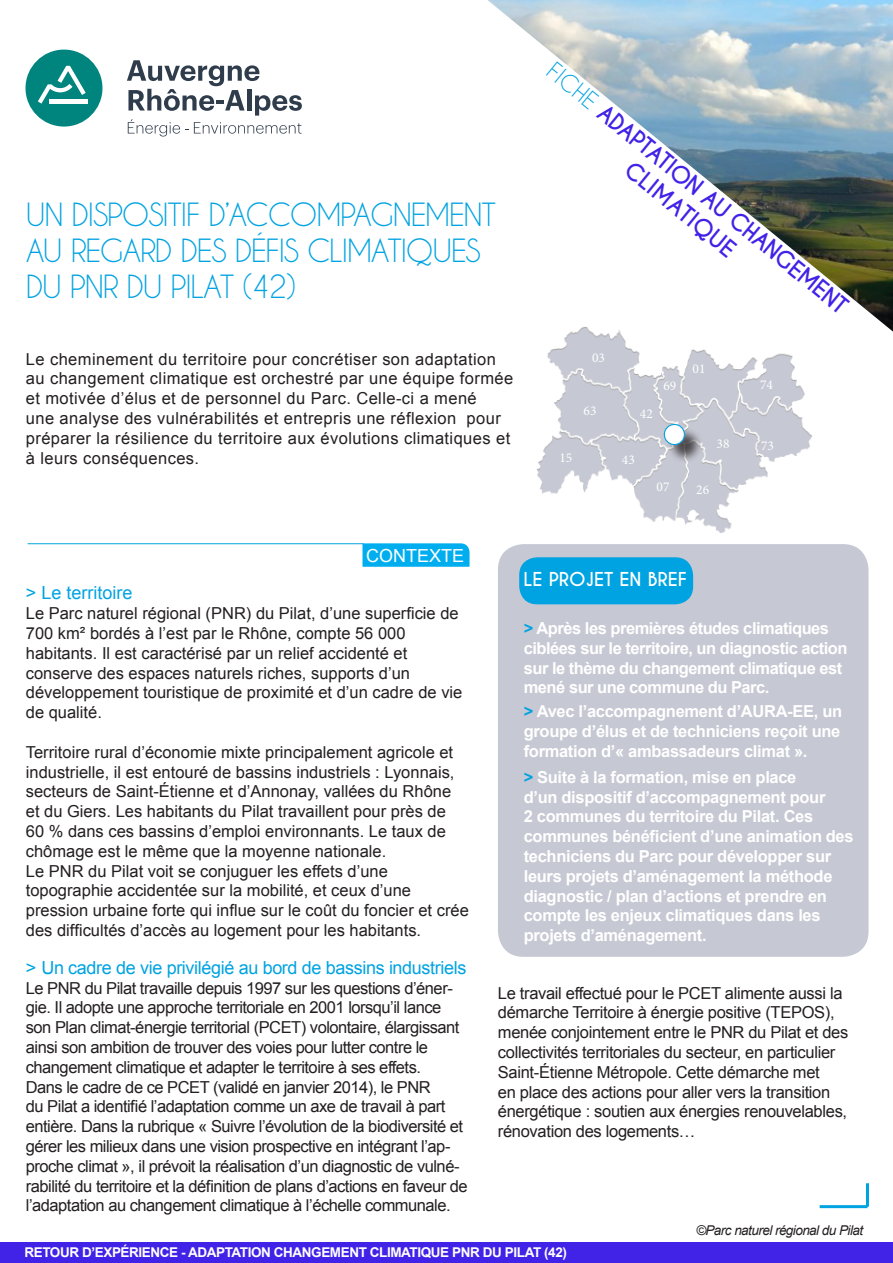
<style>
.page{position:relative;width:893px;height:1263px;background:#fff}
.page>*{position:absolute;margin:0;border:0;box-sizing:border-box;transform-origin:0 0}
.t1{font:30px "Caviar Dreams";letter-spacing:-.04em;color:#00a3e1}
.t2{font:700 22.5px "Caviar Dreams";color:#4122e7}
.t3{font:18px "Arial";letter-spacing:-.02em;color:#00a3e1}
.t4{font:700 18px "Caviar Dreams";color:#fff}
.t5{font:18px "Arial";color:#00a3e1}
.t6{font:18px "Arial";color:#fff}
.t7{font:16.5px/19.8px "Arial";color:#231f20}
.t8{font:16.5px/19.8px "Arial";letter-spacing:-.03em;color:#231f20}
.t9{font:700 16.5px/19.8px "Arial";letter-spacing:-.02em;color:#fff}
.t10{font:16.5px/19.8px "Arial";letter-spacing:-.02em;color:#231f20}
.t11{font:16.5px/19.8px "Arial";letter-spacing:.025em;color:#231f20}
.Style_de_paragraphe{font:700 13.5px "Arial";letter-spacing:-.03em;color:#fff}
.t12{font:italic 13.5px "Arial";letter-spacing:-.04em;color:#231f20}
.t13{font:13.5px "Minion Pro";color:#fff}
.s1{font-weight:400;color:#00a3e1}
.s2{color:#00a3e1}
</style>
<div class="page">
<div style="left:0;top:1242px;width:893px;height:21px;background:#4122e7"></div>
<img style="left:537px;top:379px;width:275px;height:154px">
<div style="left:667px;top:427px;width:36px;height:36px;background:#231f20;opacity:.75"></div>
<div style="left:664px;top:424px;width:20px;height:20px;background:#fff;border-radius:50%"></div>
<div style="left:664px;top:424px;width:21px;height:21px;border:1px solid #00a3e1;border-radius:50%"></div>
<img style="left:488px;top:0;width:405px;height:332px">
<div style="left:26px;top:50px;width:76px;height:77px;background:#00857e;border-radius:50%"></div>
<div style="left:49px;top:99px;width:39px;height:5px;background:#fff"></div>
<svg style="left:38px;top:66px;width:48px;height:38px"></svg>
<svg style="left:127px;top:60px;width:175px;height:77px"></svg>
<svg style="left:488px;top:31px;width:399px;height:348px"></svg>
<div style="left:498px;top:544px;width:370px;height:413px;background:#c6c8d3;border-radius:26px"></div>
<div style="left:519px;top:557px;width:174px;height:47px;background:#00a3e1;border-radius:18px"></div>
<svg style="left:362px;top:543px;width:108px;height:24px;background:#0ab1ef"></svg>
<hr style="left:28px;top:543px;width:336px;height:1px;background:#00a3e1">
<hr style="left:820px;top:1205px;width:47px;height:3px;background:#00a3e1">
<hr style="left:866px;top:1183px;width:3px;height:23px;background:#00a3e1">
<p class="t1" style="left:26px;top:196px;width:472px">UN DISPOSITIF D’ACCOMPAGNEMENT</p>
<p class="t1" style="left:26px;top:232px;width:456px">AU REGARD DES DÉFIS CLIMATIQUES</p>
<p class="t1" style="left:26px;top:268px;width:272px">DU PNR DU PILAT (42)</p>
<p class="t11" style="left:26px;top:349px;width:489px">Le cheminement du territoire pour concrétiser son adaptation au changement climatique est orchestré par une équipe formée et motivée d’élus et de personnel du Parc. Celle-ci a mené<br>une analyse des vulnérabilités et entrepris une réflexion pour préparer la résilience du territoire aux évolutions climatiques et à leurs conséquences.</p>
<p class="t6" style="left:366px;top:543px;width:100px">CONTEXTE</p>
<p class="t2" style="left:558px;top:58px;width:382px;rotate:39deg"><span class="s1">FICHE</span> ADAPTATION AU CHANGEMENT</p>
<p class="t2" style="left:636px;top:156px;width:137px;rotate:39deg">CLIMATIQUE</p>
<p class="t13" style="left:592px;top:349px;width:14px">03</p>
<p class="t13" style="left:584px;top:401px;width:14px">63</p>
<p class="t13" style="left:640px;top:404px;width:14px">42</p>
<p class="t13" style="left:663px;top:376px;width:14px">69</p>
<p class="t13" style="left:693px;top:359px;width:14px">01</p>
<p class="t13" style="left:559px;top:449px;width:14px">15</p>
<p class="t13" style="left:622px;top:451px;width:14px">43</p>
<p class="t13" style="left:716px;top:435px;width:14px">38</p>
<p class="t13" style="left:656px;top:478px;width:14px">07</p>
<p class="t13" style="left:696px;top:481px;width:14px">26</p>
<p class="t13" style="left:760px;top:375px;width:14px">74</p>
<p class="t13" style="left:761px;top:436px;width:14px">73</p>
<p class="t5" style="left:26px;top:581px;width:108px">&gt; Le territoire</p>
<p class="t7" style="left:26px;top:604px;width:434px">Le Parc naturel régional (PNR) du Pilat, d’une superficie de</p>
<p class="t7" style="left:26px;top:623px;width:438px">700 km² bordés à l’est par le Rhône, compte 56 000 habitants. Il est caractérisé par un relief accidenté et conserve des espaces naturels riches, supports d’un développement touristique de proximité et d’un cadre de vie de qualité.</p>
<p class="t7" style="left:26px;top:742px;width:430px">Territoire rural d’économie mixte principalement agricole et industrielle, il est entouré de bassins industriels : Lyonnais, secteurs de Saint-Étienne et d’Annonay, vallées du Rhône et du Giers. Les habitants du Pilat travaillent pour près de 60 % dans ces bassins d’emploi environnants. Le taux de chômage est le même que la moyenne nationale.</p>
<p class="t7" style="left:26px;top:861px;width:444px">Le PNR du Pilat voit se conjuguer les effets d’une topographie accidentée sur la mobilité, et ceux d’une pression urbaine forte qui influe sur le coût du foncier et crée des difficultés d’accès au logement pour les habitants.</p>
<p class="t3" style="left:26px;top:956px;width:442px">&gt; Un cadre de vie privilégié au bord de bassins industriels</p>
<p class="t8" style="left:26px;top:978px;width:435px">Le PNR du Pilat travaille depuis 1997 sur les questions d’éner&shy;gie. Il adopte une approche territoriale en 2001 lorsqu’il lance son Plan climat-énergie territorial (PCET) volontaire, élargissant ainsi son ambition de trouver des voies pour lutter contre le changement climatique et adapter le territoire à ses effets.</p>
<p class="t8" style="left:26px;top:1077px;width:443px">Dans le cadre de ce PCET (validé en janvier 2014), le PNR<br>du Pilat a identifié l’adaptation comme un axe de travail à part entière. Dans la rubrique « Suivre l’évolution de la biodiversité et gérer les milieux dans une vision prospective en intégrant l’ap&shy;proche climat », il prévoit la réalisation d’un diagnostic de vulné&shy;rabilité du territoire et la définition de plans d’actions en faveur de l’adaptation au changement climatique à l’échelle communale.</p>
<p class="t4" style="left:524px;top:568px;width:165px">LE PROJET EN BREF</p>
<p class="t9" style="left:524px;top:619px;width:325px"><span class="s2">&gt;</span> Après les premières études climatiques ciblées sur le territoire, un diagnostic action sur le thème du changement climatique est mené sur une commune du Parc.</p>
<p class="t9" style="left:524px;top:702px;width:320px;text-align:justify"><span class="s2">&gt;</span> Avec l’accompagnement d’AURA-EE, un groupe d’élus et de techniciens reçoit une formation d’« ambassadeurs climat ».</p>
<p class="t9" style="left:524px;top:768px;width:331px"><span class="s2">&gt;</span> Suite à la formation, mise en place<br>d’un dispositif d’accompagnement pour<br>2 communes du territoire du Pilat. Ces communes bénéficient d’une animation des techniciens du Parc pour développer sur leurs projets d’aménagement la méthode diagnostic / plan d’actions et prendre en compte les enjeux climatiques dans les projets d’aménagement.</p>
<p class="t10" style="left:498px;top:983px;width:352px">Le travail effectué pour le PCET alimente aussi la démarche Territoire à énergie positive (TEPOS), menée conjointement entre le PNR du Pilat et des collectivités territoriales du secteur, en particulier Saint-Étienne Métropole. Cette démarche met<br>en place des actions pour aller vers la transition énergétique : soutien aux énergies renouvelables, rénovation des logements…</p>
<p class="t12" style="left:696px;top:1221px;width:169px">©Parc naturel régional du Pilat</p>
<p class="Style_de_paragraphe" style="left:24px;top:1243px;width:544px">RETOUR D’EXPÉRIENCE - ADAPTATION CHANGEMENT CLIMATIQUE PNR DU PILAT (42)</p>
</div>
